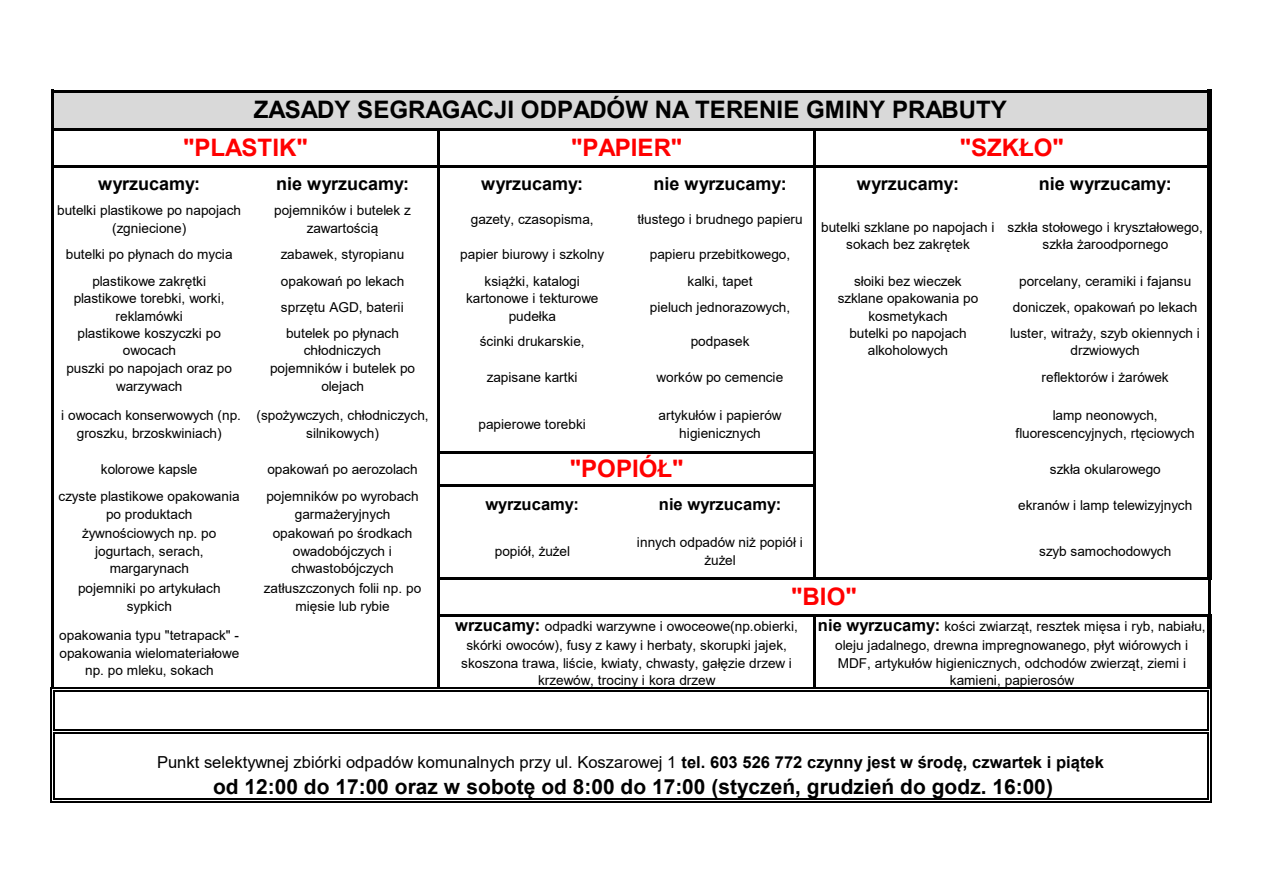
<style>
.page{position:relative;width:1263px;height:893px;background:#fff}
.page>*{position:absolute;margin:0;border:0;box-sizing:border-box;transform-origin:0 0}
.t1{font:700 24.15px/38px "Arial";color:#000;text-align:center}
.t2{font:700 24.15px "Arial";color:#f00}
.t3{font:700 20.85px "Arial";letter-spacing:.005em;color:#000}
.t4{font:700 18px "Arial";color:#000}
.t5{font:16.5px "Arial";color:#000}
.t6{font:700 16.5px "Arial";color:#000}
.t7{font:13.65px/17.7px "Arial";color:#000;text-align:center}
.s1{color:#f00}
.s2{font-weight:700;font-size:16.5px}
.s3{font-weight:700}
</style>
<div class="page">
<div style="left:53px;top:92px;width:1156px;height:38px;background:#d9d9d9"></div>
<hr style="left:1207px;top:90px;width:4px;height:490px;background:#000">
<hr style="left:813px;top:131px;width:3px;height:449px;background:#000">
<hr style="left:1208px;top:580px;width:3px;height:34px;background:#000">
<hr style="left:51px;top:90px;width:3px;height:597px;background:#000">
<svg style="left:50px;top:687px;width:4px;height:5px"></svg>
<hr style="left:1207px;top:614px;width:4px;height:73px;background:#000">
<hr style="left:50px;top:692px;width:2px;height:37px;background:#000">
<hr style="left:53px;top:692px;width:1px;height:37px;background:#000">
<hr style="left:1207px;top:692px;width:1px;height:37px;background:#000">
<hr style="left:1210px;top:692px;width:1px;height:37px;background:#000">
<svg style="left:50px;top:729px;width:4px;height:5px"></svg>
<hr style="left:50px;top:734px;width:2px;height:64px;background:#000">
<hr style="left:53px;top:734px;width:1px;height:64px;background:#000">
<hr style="left:1207px;top:734px;width:1px;height:64px;background:#000">
<hr style="left:1210px;top:734px;width:1px;height:64px;background:#000">
<hr style="left:437px;top:131px;width:3px;height:556px;background:#000">
<hr style="left:813px;top:617px;width:3px;height:70px;background:#000">
<svg style="left:50px;top:798px;width:4px;height:5px"></svg>
<hr style="left:54px;top:90px;width:1153px;height:2px;background:#000">
<hr style="left:54px;top:128px;width:1153px;height:3px;background:#000">
<hr style="left:54px;top:165px;width:1153px;height:3px;background:#000">
<hr style="left:440px;top:451px;width:376px;height:3px;background:#000">
<hr style="left:440px;top:484px;width:376px;height:3px;background:#000">
<hr style="left:440px;top:577px;width:767px;height:3px;background:#000">
<hr style="left:440px;top:614px;width:767px;height:3px;background:#000">
<svg style="left:1207px;top:687px;width:4px;height:5px"></svg>
<hr style="left:54px;top:687px;width:1153px;height:2px;background:#000">
<hr style="left:54px;top:690px;width:1153px;height:2px;background:#000">
<svg style="left:1207px;top:729px;width:4px;height:5px"></svg>
<hr style="left:54px;top:729px;width:1153px;height:2px;background:#000">
<hr style="left:54px;top:732px;width:1153px;height:2px;background:#000">
<svg style="left:1207px;top:798px;width:4px;height:5px"></svg>
<hr style="left:54px;top:798px;width:1153px;height:2px;background:#000">
<hr style="left:54px;top:801px;width:1153px;height:2px;background:#000">
<p class="t1" style="left:254px;top:91px;width:754px">ZASADY SEGRAGACJI ODPADÓW NA TERENIE GMINY PRABUTY <span class="s1">"PAPIER"</span></p>
<p class="t2" style="left:960px;top:131px;width:106px">"SZKŁO"</p>
<p class="t2" style="left:183px;top:131px;width:126px">"PLASTIK"</p>
<p class="t4" style="left:98px;top:171px;width:104px">wyrzucamy:</p>
<p class="t4" style="left:276px;top:171px;width:135px">nie wyrzucamy:</p>
<p class="t4" style="left:481px;top:171px;width:104px">wyrzucamy:</p>
<p class="t4" style="left:653px;top:171px;width:135px">nie wyrzucamy:</p>
<p class="t4" style="left:857px;top:171px;width:104px">wyrzucamy:</p>
<p class="t4" style="left:1039px;top:171px;width:135px">nie wyrzucamy:</p>
<p class="t7" style="left:57px;top:201px;width:186px">butelki plastikowe po napojach (zgniecione)</p>
<p class="t7" style="left:274px;top:201px;width:138px">pojemników i butelek z zawartością</p>
<p class="t7" style="left:471px;top:210px;width:124px">gazety, czasopisma,</p>
<p class="t7" style="left:637px;top:210px;width:167px">tłustego i brudnego papieru</p>
<p class="t7" style="left:66px;top:245px;width:168px">butelki po płynach do mycia</p>
<p class="t7" style="left:281px;top:245px;width:125px">zabawek, styropianu</p>
<p class="t7" style="left:460px;top:245px;width:145px">papier biurowy i szkolny</p>
<p class="t7" style="left:650px;top:245px;width:142px">papieru przebitkowego,</p>
<p class="t7" style="left:92px;top:272px;width:115px">plastikowe zakrętki</p>
<p class="t7" style="left:281px;top:272px;width:125px">opakowań po lekach</p>
<p class="t7" style="left:485px;top:272px;width:97px">książki, katalogi</p>
<p class="t7" style="left:688px;top:272px;width:67px">kalki, tapet</p>
<p class="t7" style="left:854px;top:272px;width:109px">słoiki bez wieczek</p>
<p class="t7" style="left:1019px;top:272px;width:174px">porcelany, ceramiki i fajansu</p>
<p class="t7" style="left:74px;top:289px;width:153px">plastikowe torebki, worki, reklamówki</p>
<p class="t7" style="left:281px;top:298px;width:124px">sprzętu AGD, baterii</p>
<p class="t7" style="left:466px;top:289px;width:134px">kartonowe i tekturowe pudełka</p>
<p class="t7" style="left:650px;top:298px;width:142px">pieluch jednorazowych,</p>
<p class="t7" style="left:838px;top:289px;width:142px">szklane opakowania po kosmetykach</p>
<p class="t7" style="left:1013px;top:298px;width:186px">doniczek, opakowań po lekach</p>
<p class="t7" style="left:78px;top:324px;width:145px">plastikowe koszyczki po owocach</p>
<p class="t7" style="left:286px;top:324px;width:114px">butelek po płynach chłodniczych</p>
<p class="t7" style="left:480px;top:333px;width:106px">ścinki drukarskie,</p>
<p class="t7" style="left:691px;top:333px;width:60px">podpasek</p>
<p class="t7" style="left:849px;top:324px;width:119px">butelki po napojach alkoholowych</p>
<p class="t7" style="left:1010px;top:324px;width:191px">luster, witraży, szyb okiennych i drzwiowych</p>
<p class="t7" style="left:66px;top:359px;width:167px">puszki po napojach oraz po warzywach</p>
<p class="t7" style="left:270px;top:359px;width:147px">pojemników i butelek po olejach</p>
<p class="t7" style="left:487px;top:368px;width:92px">zapisane kartki</p>
<p class="t7" style="left:657px;top:368px;width:128px">worków po cemencie</p>
<p class="t7" style="left:1041px;top:368px;width:129px">reflektorów i żarówek</p>
<p class="t7" style="left:61px;top:406px;width:181px">i owocach konserwowych (np. groszku, brzoskwiniach)</p>
<p class="t7" style="left:256px;top:406px;width:174px">(spożywczych, chłodniczych, silnikowych)</p>
<p class="t7" style="left:478px;top:415px;width:109px">papierowe torebki</p>
<p class="t7" style="left:659px;top:406px;width:125px">artykułów i papierów higienicznych</p>
<p class="t7" style="left:1015px;top:406px;width:181px">lamp neonowych, fluorescencyjnych, rtęciowych</p>
<p class="t7" style="left:101px;top:460px;width:98px">kolorowe kapsle</p>
<p class="t7" style="left:267px;top:460px;width:152px">opakowań po aerozolach</p>
<p class="t7" style="left:1050px;top:460px;width:112px">szkła okularowego</p>
<p class="t7" style="left:59px;top:487px;width:183px">czyste plastikowe opakowania po produktach</p>
<p class="t7" style="left:266px;top:487px;width:154px">pojemników po wyrobach garmażeryjnych</p>
<p class="t6" style="left:485px;top:493px;width:95px">wyrzucamy:</p>
<p class="t6" style="left:659px;top:493px;width:124px">nie wyrzucamy:</p>
<p class="t7" style="left:1018px;top:496px;width:176px">ekranów i lamp telewizyjnych</p>
<p class="t7" style="left:82px;top:524px;width:136px">żywnościowych np. po jogurtach, serach, margarynach</p>
<p class="t7" style="left:273px;top:524px;width:141px">opakowań po środkach owadobójczych i chwastobójczych</p>
<p class="t7" style="left:821px;top:218px;width:175px">butelki szklane po napojach i sokach bez zakrętek</p>
<p class="t7" style="left:1007px;top:218px;width:197px">szkła stołowego i kryształowego, szkła żaroodpornego</p>
<p class="t2" style="left:570px;top:452px;width:115px">"POPIÓŁ"</p>
<p class="t7" style="left:495px;top:542px;width:77px">popiół, żużel</p>
<p class="t7" style="left:637px;top:533px;width:167px">innych odpadów niż popiół i żużel</p>
<p class="t7" style="left:1039px;top:542px;width:134px">szyb samochodowych</p>
<p class="t7" style="left:78px;top:579px;width:144px">pojemniki po artykułach sypkich</p>
<p class="t7" style="left:264px;top:579px;width:159px">zatłuszczonych folii np. po mięsie lub rybie</p>
<p class="t7" style="left:59px;top:626px;width:181px">opakowania typu "tetrapack" - opakowania wielomateriałowe np. po mleku, sokach</p>
<p class="t2" style="left:791px;top:580px;width:67px">"BIO"</p>
<p class="t7" style="left:455px;top:617px;width:344px"><span class="s2">wrzucamy:</span> odpadki warzywne i owoceowe(np.obierki, skórki owoców), fusy z kawy i herbaty, skorupki jajek, skoszona trawa, liście, kwiaty, chwasty, gałęzie drzew i krzewów, trociny i kora drzew</p>
<p class="t7" style="left:818px;top:617px;width:389px"><span class="s2">nie wyrzucamy:</span> kości zwiarząt, resztek mięsa i ryb, nabiału, oleju jadalnego, drewna impregnowanego, płyt wiórowych i MDF, artykułów higienicznych, odchodów zwierząt, ziemi i kamieni, papierosów</p>
<p class="t5" style="left:157px;top:751px;width:948px">Punkt selektywnej zbiórki odpadów komunalnych przy ul. Koszarowej 1 <span class="s3">tel. 603 526 772 czynny jest w środę, czwartek i piątek</span></p>
<p class="t3" style="left:213px;top:772px;width:841px">od 12:00 do 17:00 oraz w sobotę od 8:00 do 17:00 (styczeń, grudzień do godz. 16:00)</p>
</div>
